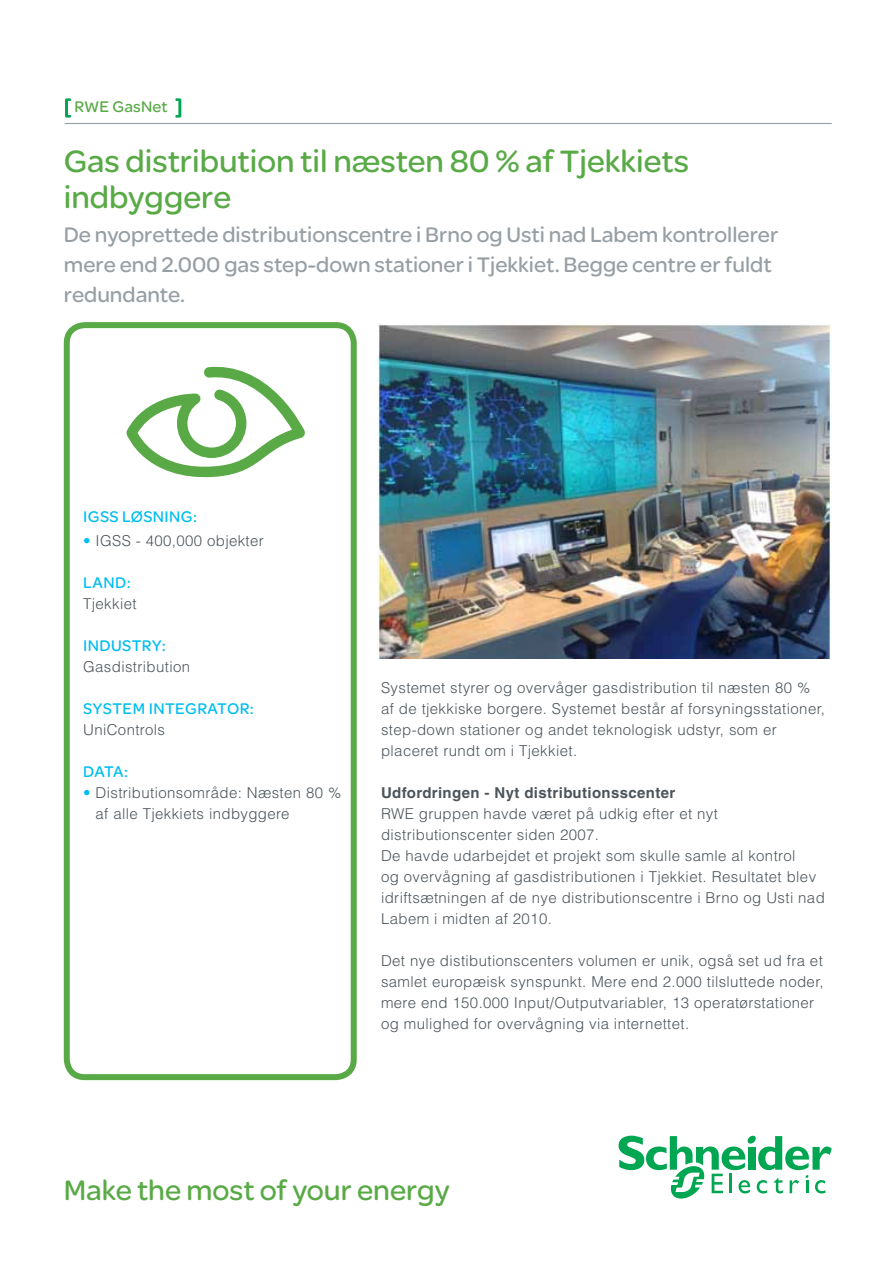
<style>
.page{position:relative;width:893px;height:1263px;background:#fff}
.page>*{position:absolute;margin:0;border:0;box-sizing:border-box;transform-origin:0 0}
.Heading_1{font:33px/36px "SE Optimist";color:#59aa47}
.t1{font:30px "SE Optimist";color:#59aa47}
.Heading_1-2{font:22.5px/30px "SE Optimist";color:#979fa4}
.sidebar_bulllets{font:16.5px "SE Optimist";letter-spacing:.025em;color:#00bdf2}
.sidebar_head{font:16.5px "SE Optimist";letter-spacing:.025em;color:#00bdf2}
.Page_title{font:16.5px "SE Optimist";letter-spacing:.01em;color:#59aa47}
.sidebar_bulllets-2{font:300 15px/21px "Helvetica";letter-spacing:.025em;color:#4d555b}
.sidebar_bulllets-3{font:700 15px "Helvetica";letter-spacing:.025em;color:#4d555b}
.s1{color:#00bdf2}
</style>
<div class="page">
<div style="left:64px;top:322px;width:293px;height:758px;border:6px solid #59aa47;border-radius:18px"></div>
<svg style="left:126px;top:366px;width:179px;height:112px"></svg>
<hr style="left:65px;top:123px;width:767px;height:1px;background:#979fa4">
<svg style="left:619px;top:1136px;width:213px;height:62px"></svg>
<img style="left:378px;top:323px;width:454px;height:336px">
<svg style="left:65px;top:98px;width:6px;height:20px"></svg>
<svg style="left:175px;top:98px;width:6px;height:20px"></svg>
<p class="Page_title" style="left:74px;top:95px;width:95px">RWE GasNet</p>
<p class="Heading_1" style="left:64px;top:143px;width:627px">Gas distribution til næsten 80 % af Tjekkiets indbyggere</p>
<p class="Heading_1-2" style="left:64px;top:219px;width:716px">De nyoprettede distributionscentre i Brno og Usti nad Labem kontrollerer mere end 2.000 gas step-down stationer i Tjekkiet. Begge centre er fuldt redundante.</p>
<p class="sidebar_head" style="left:83px;top:505px;width:115px">IGSS LØSNING:</p>
<p class="sidebar_bulllets-2" style="left:83px;top:530px;width:182px"><span class="s1">•</span> IGSS - 400,000 objekter</p>
<p class="sidebar_bulllets" style="left:83px;top:571px;width:49px">LAND:</p>
<p class="sidebar_bulllets-2" style="left:83px;top:593px;width:55px">Tjekkiet</p>
<p class="sidebar_bulllets" style="left:83px;top:634px;width:84px">INDUSTRY:</p>
<p class="sidebar_bulllets-2" style="left:83px;top:656px;width:108px">Gasdistribution</p>
<p class="sidebar_bulllets" style="left:83px;top:697px;width:172px">SYSTEM INTEGRATOR:</p>
<p class="sidebar_bulllets-2" style="left:83px;top:719px;width:83px">UniControls</p>
<p class="sidebar_bulllets" style="left:83px;top:760px;width:46px">DATA:</p>
<p class="sidebar_bulllets-2" style="left:96px;top:782px;width:247px;text-indent:-12px"><span class="s1">•</span> Distributionsområde: Næsten 80 % af alle Tjekkiets indbyggere</p>
<p class="sidebar_bulllets-2" style="left:381px;top:677px;width:445px">Systemet styrer og overvåger gasdistribution til næsten 80 % af de tjekkiske borgere. Systemet består af forsyningsstationer, step-down stationer og andet teknologisk udstyr, som er placeret rundt om i Tjekkiet.</p>
<p class="sidebar_bulllets-3" style="left:381px;top:783px;width:296px">Udfordringen - Nyt distributionsscenter</p>
<p class="sidebar_bulllets-2" style="left:381px;top:803px;width:338px">RWE gruppen havde været på udkig efter et nyt distributionscenter siden 2007.</p>
<p class="sidebar_bulllets-2" style="left:381px;top:845px;width:445px">De havde udarbejdet et projekt som skulle samle al kontrol<br>og overvågning af gasdistributionen i Tjekkiet. Resultatet blev idriftsætningen af de nye distributionscentre i Brno og Usti nad Labem i midten af 2010.</p>
<p class="sidebar_bulllets-2" style="left:381px;top:950px;width:444px">Det nye distibutionscenters volumen er unik, også set ud fra et samlet europæisk synspunkt. Mere end 2.000 tilsluttede noder, mere end 150.000 Input/Outputvariabler, 13 operatørstationer og mulighed for overvågning via internettet.</p>
<h2 class="t1" style="left:64px;top:1169px;width:387px">Make the most of your energy</h2>
</div>
